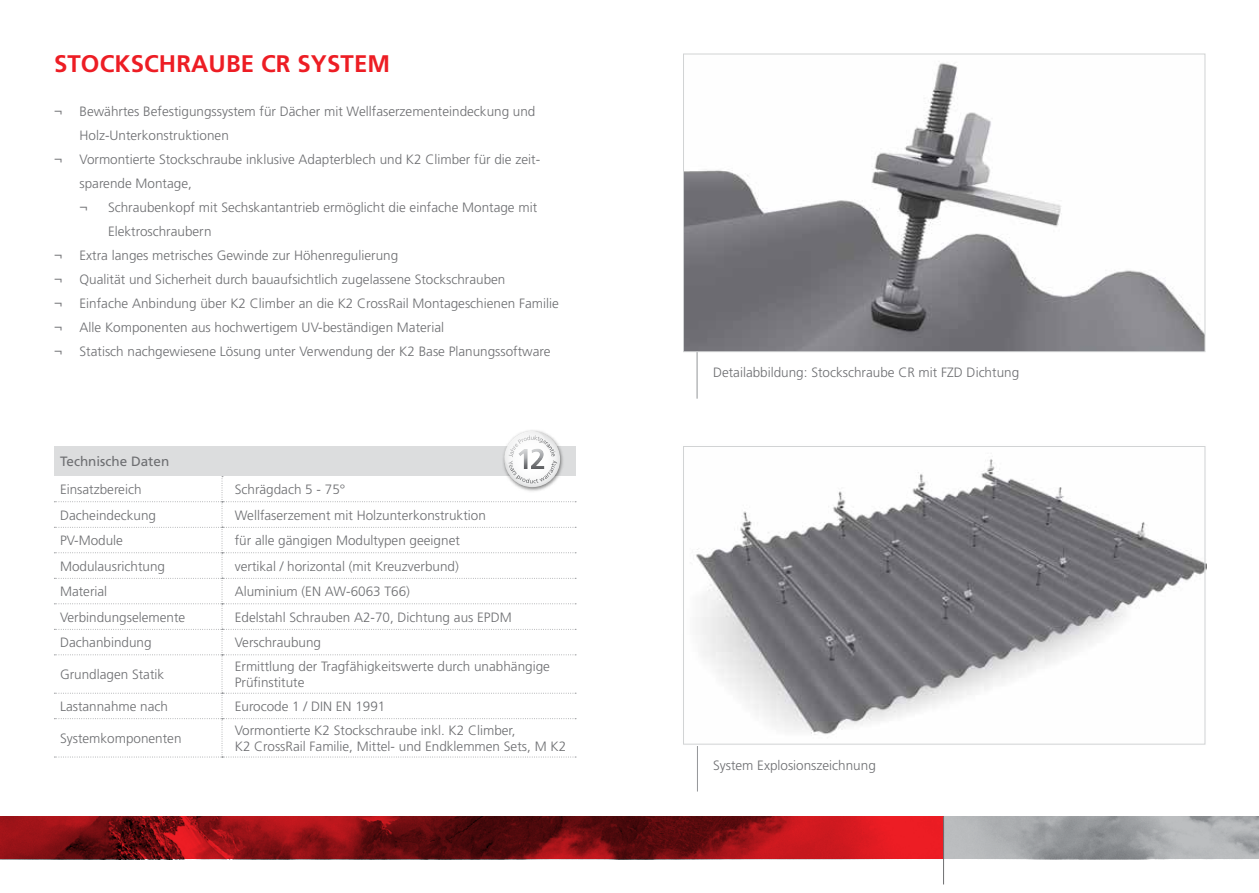
<style>
.page{position:relative;width:1259px;height:893px;background:#fff}
.page>*{position:absolute;margin:0;border:0;box-sizing:border-box;transform-origin:0 0}
.t1{font:700 24px "Frutiger LT";letter-spacing:.005em;color:#ed1d24}
.t2{font:300 13.5px/24px "Frutiger LT";color:#6d6e71}
.t3{font:13.5px "Frutiger LT";color:#6d6e71}
</style>
<div class="page">
<svg style="left:0;top:817px;width:943px;height:42px"></svg>
<svg style="left:944px;top:817px;width:315px;height:42px"></svg>
<hr style="left:943px;top:816px;width:1px;height:68px;background:#6d6e71">
<hr style="left:697px;top:352px;width:1px;height:47px;background:#939598">
<hr style="left:697px;top:744px;width:1px;height:47px;background:#939598">
<img style="left:685px;top:63px;width:518px;height:287px">
<div style="left:683px;top:54px;width:522px;height:298px;border:1px solid #d1d3d4"></div>
<svg style="left:54px;top:431px;width:522px;height:327px"></svg>
<img style="left:683px;top:446px;width:523px;height:300px">
<div style="left:683px;top:446px;width:522px;height:298px;border:1px solid #d1d3d4"></div>
<h1 class="t1" style="left:54px;top:51px;width:338px">STOCKSCHRAUBE CR SYSTEM</h1>
<p class="t2" style="left:54px;top:100px;width:10px">¬</p>
<p class="t2" style="left:80px;top:100px;width:457px">Bewährtes Befestigungssystem für Dächer mit Wellfaserzementeindeckung und<br>Holz-Unterkonstruktionen</p>
<p class="t2" style="left:54px;top:148px;width:10px">¬</p>
<p class="t2" style="left:80px;top:148px;width:462px">Vormontierte Stockschraube inklusive Adapterblech und K2 Climber für die zeit&shy;sparende Montage,<br>¬</p>
<p class="t2" style="left:108px;top:196px;width:431px">Schraubenkopf mit Sechskantantrieb ermöglicht die einfache Montage mit<br>Elektroschraubern</p>
<p class="t2" style="left:54px;top:244px;width:10px">¬</p>
<p class="t2" style="left:80px;top:244px;width:320px">Extra langes metrisches Gewinde zur Höhenregulierung</p>
<p class="t2" style="left:54px;top:268px;width:10px">¬</p>
<p class="t2" style="left:80px;top:268px;width:427px">Qualität und Sicherheit durch bauaufsichtlich zugelassene Stockschrauben</p>
<p class="t2" style="left:54px;top:292px;width:10px">¬</p>
<p class="t2" style="left:80px;top:292px;width:481px">Einfache Anbindung über K2 Climber an die K2 CrossRail Montageschienen Familie</p>
<p class="t2" style="left:54px;top:316px;width:10px">¬</p>
<p class="t2" style="left:80px;top:316px;width:366px">Alle Komponenten aus hochwertigem UV-beständigen Material</p>
<p class="t2" style="left:54px;top:340px;width:10px">¬</p>
<p class="t2" style="left:80px;top:340px;width:472px">Statisch nachgewiesene Lösung unter Verwendung der K2 Base Planungssoftware</p>
<p class="t3" style="left:60px;top:455px;width:111px">Technische Daten</p>
<p class="t2" style="left:60px;top:478px;width:83px">Einsatzbereich</p>
<p class="t2" style="left:235px;top:478px;width:112px">Schrägdach 5 - 75°</p>
<p class="t2" style="left:60px;top:504px;width:98px">Dacheindeckung</p>
<p class="t2" style="left:235px;top:504px;width:252px">Wellfaserzement mit Holzunterkonstruktion</p>
<p class="t2" style="left:60px;top:529px;width:65px">PV-Module</p>
<p class="t2" style="left:235px;top:529px;width:227px">für alle gängigen Modultypen geeignet</p>
<p class="t2" style="left:60px;top:555px;width:107px">Modulausrichtung</p>
<p class="t2" style="left:235px;top:555px;width:226px">vertikal / horizontal (mit Kreuzverbund)</p>
<p class="t2" style="left:60px;top:580px;width:49px">Material</p>
<p class="t2" style="left:235px;top:580px;width:177px">Aluminium (EN AW-6063 T66)</p>
<p class="t2" style="left:60px;top:606px;width:127px">Verbindungselemente</p>
<p class="t2" style="left:235px;top:606px;width:278px">Edelstahl Schrauben A2-70, Dichtung aus EPDM</p>
<p class="t2" style="left:60px;top:631px;width:93px">Dachanbindung</p>
<p class="t2" style="left:235px;top:631px;width:88px">Verschraubung</p>
<p class="t2" style="left:60px;top:663px;width:106px">Grundlagen Statik</p>
<p class="t2" style="left:235px;top:659px;width:317px;line-height:16.2px">Ermittlung der Tragfähigkeitswerte durch unabhängige<br>Prüfinstitute</p>
<p class="t2" style="left:60px;top:695px;width:110px">Lastannahme nach</p>
<p class="t2" style="left:235px;top:695px;width:152px">Eurocode 1 / DIN EN 1991</p>
<p class="t2" style="left:60px;top:727px;width:123px">Systemkomponenten</p>
<p class="t2" style="left:235px;top:723px;width:333px;line-height:16.2px">Vormontierte K2 Stockschraube inkl. K2 Climber,<br>K2 CrossRail Familie, Mittel- und Endklemmen Sets, M K2</p>
<p class="t2" style="left:713px;top:361px;width:308px">Detailabbildung: Stockschraube CR mit FZD Dichtung</p>
<p class="t2" style="left:713px;top:755px;width:164px">System Explosionszeichnung</p>
</div>
